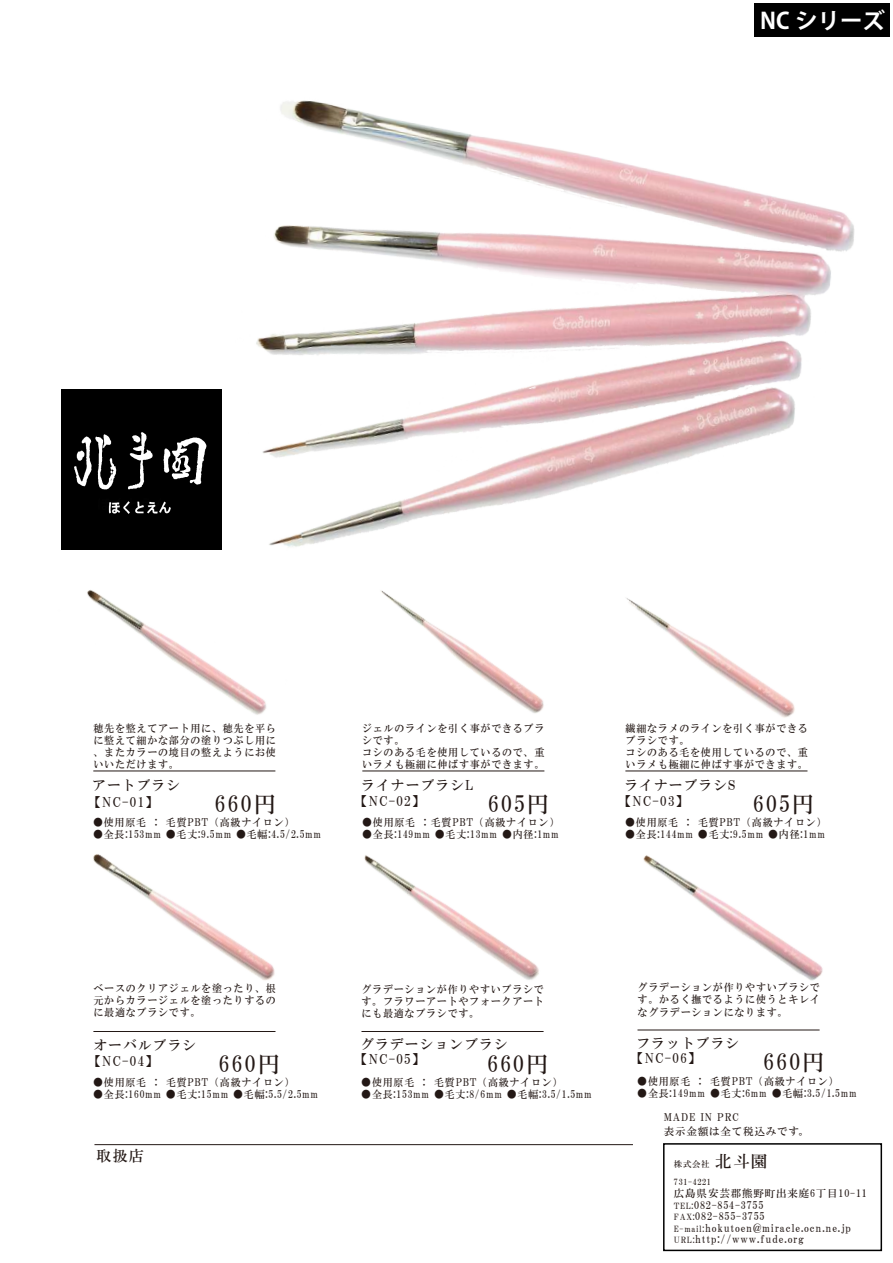
<style>
.page{position:relative;width:893px;height:1263px;background:#fff}
.page>*{position:absolute;margin:0;border:0;box-sizing:border-box;transform-origin:0 0}
.t1{font:22.5px "HGS Mincho B";letter-spacing:.1em;color:#231815}
.t2{font:700 22.5px "Koz Go Pro";color:#fff}
.t3{font:15px "HGS Mincho B";color:#231815}
.t4{font:13.5px/15.1px "HGS Mincho B";letter-spacing:.1em;color:#231815}
.t5{font:10.5px/12.3px "HGS Mincho B";letter-spacing:.08em;color:#231815;text-align:justify;scale:.95 1}
.t6{font:10.5px "HGS Mincho B";letter-spacing:.08em;color:#231815}
.t7{font:8.4px "HGS Mincho B";letter-spacing:.08em;color:#231815}
.s1{font-size:16.5px}
.s2{font-size:8.4px}
</style>
<div class="page">
<img style="left:116px;top:100px;width:738px;height:446px">
<hr style="left:625px;top:771px;width:182px;height:1px;background:#231815">
<hr style="left:362px;top:771px;width:182px;height:1px;background:#231815">
<img style="left:344px;top:523px;width:231px;height:248px">
<img style="left:601px;top:536px;width:211px;height:235px">
<img style="left:93px;top:854px;width:183px;height:178px">
<img style="left:361px;top:855px;width:183px;height:177px">
<img style="left:637px;top:855px;width:186px;height:176px">
<img style="left:61px;top:516px;width:239px;height:256px">
<img style="left:61px;top:390px;width:160px;height:159px">
<div style="left:663px;top:1143px;width:219px;height:108px;border:2px solid #000"></div>
<div style="left:754px;top:3px;width:136px;height:33px;background:#000"></div>
<hr style="left:94px;top:1144px;width:539px;height:1px;background:#231815">
<h1 class="t2" style="left:760px;top:6px;width:127px">NC シリーズ</h1>
<p class="t5" style="left:94px;top:722px;width:193px">穂先を整えてアート用に、穂先を平らに整えて細かな部分の塗りつぶし用に、またカラーの境目の整えようにお使いいただけます。</p>
<p class="t5" style="left:362px;top:722px;width:193px;text-align:left">ジェルのラインを引く事ができるブラシです。<br>コシのある毛を使用しているので、重いラメも極細に伸ばす事ができます。</p>
<p class="t5" style="left:626px;top:722px;width:193px;text-align:left">繊細なラメのラインを引く事ができるブラシです。<br>コシのある毛を使用しているので、重いラメも極細に伸ばす事ができます。</p>
<p class="t4" style="left:92px;top:777px;width:89px">アートブラシ</p>
<p class="t4" style="left:361px;top:777px;width:113px">ライナーブラシL</p>
<p class="t4" style="left:624px;top:777px;width:113px">ライナーブラシS</p>
<h1 class="t1" style="left:463px;top:792px;width:88px">　605円</h1>
<h1 class="t1" style="left:190px;top:792px;width:112px">　660円　</h1>
<p class="t4" style="left:87px;top:795px;width:73px">【NC-01】</p>
<p class="t4" style="left:354px;top:793px;width:73px">【NC-02】</p>
<p class="t4" style="left:618px;top:793px;width:73px">【NC-03】</p>
<h1 class="t1" style="left:728px;top:792px;width:88px">　605円</h1>
<p class="t5" style="left:93px;top:816px;width:213px">●使用原毛 ： 毛質PBT（高級ナイロン）</p>
<p class="t5" style="left:93px;top:828px;width:241px">●全長:153mm ●毛丈:9.5mm ●毛幅:4.5/2.5mm</p>
<p class="t5" style="left:362px;top:816px;width:209px">●使用原毛 ：毛質PBT（高級ナイロン）</p>
<p class="t5" style="left:362px;top:828px;width:209px">●全長:149mm ●毛丈:13mm ●内径:1mm</p>
<p class="t5" style="left:625px;top:816px;width:213px">●使用原毛 ： 毛質PBT（高級ナイロン）</p>
<p class="t5" style="left:625px;top:828px;width:212px">●全長:144mm ●毛丈:9.5mm ●内径:1mm</p>
<p class="t5" style="left:94px;top:982px;width:193px">ベースのクリアジェルを塗ったり、根元からカラージェルを塗ったりするのに最適なブラシです。</p>
<p class="t5" style="left:362px;top:983px;width:193px">グラデーションが作りやすいブラシです。フラワーアートやフォークアートにも最適なブラシです。</p>
<p class="t5" style="left:638px;top:981px;width:193px">グラデーションが作りやすいブラシです。かるく撫でるように使うとキレイなグラデーションになります。</p>
<p class="t4" style="left:360px;top:1037px;width:149px">グラデーションブラシ</p>
<p class="t4" style="left:93px;top:1038px;width:104px">オーバルブラシ</p>
<p class="t4" style="left:87px;top:1053px;width:73px">【NC-04】</p>
<p class="t4" style="left:354px;top:1052px;width:73px">【NC-05】</p>
<h1 class="t1" style="left:463px;top:1052px;width:88px">　660円</h1>
<h1 class="t1" style="left:194px;top:1052px;width:88px">　660円</h1>
<p class="t5" style="left:93px;top:1076px;width:213px">●使用原毛 ： 毛質PBT（高級ナイロン）</p>
<p class="t5" style="left:93px;top:1088px;width:238px">●全長:160mm ●毛丈:15mm ●毛幅:5.5/2.5mm</p>
<p class="t5" style="left:361px;top:1076px;width:213px">●使用原毛 ： 毛質PBT（高級ナイロン）</p>
<p class="t5" style="left:361px;top:1088px;width:244px">●全長:153mm ●毛丈:8/6mm ●毛幅:3.5/1.5mm</p>
<p class="t4" style="left:630px;top:1035px;width:111px;text-indent:6px">フラットブラシ【NC-06】</p>
<h1 class="t1" style="left:739px;top:1050px;width:88px">　660円</h1>
<p class="t5" style="left:637px;top:1075px;width:213px">●使用原毛 ： 毛質PBT（高級ナイロン）</p>
<p class="t5" style="left:637px;top:1087px;width:232px">●全長:149mm ●毛丈:6mm ●毛幅:3.5/1.5mm</p>
<p class="t6" style="left:664px;top:1112px;width:76px">MADE IN PRC</p>
<p class="t6" style="left:664px;top:1126px;width:147px">表示金額は全て税込みです。</p>
<h2 class="t3" style="left:96px;top:1148px;width:49px">取扱店</h2>
<p class="t7" style="left:674px;top:1160px;width:95px">株式会社 <span class="s1">北斗園</span></p>
<p class="t7" style="left:674px;top:1177px;width:38px">731-4221</p>
<p class="t6" style="left:674px;top:1188px;width:194px">広島県安芸郡熊野町出来庭6丁目10-11</p>
<p class="t6" style="left:674px;top:1200px;width:91px"><span class="s2">TEL:</span>082-854-3755</p>
<p class="t6" style="left:674px;top:1211px;width:92px"><span class="s2">FAX:</span>082-855-3755</p>
<p class="t6" style="left:674px;top:1223px;width:178px"><span class="s2">E-mail:</span>hokutoen@miracle.ocn.ne.jp</p>
<p class="t6" style="left:674px;top:1234px;width:132px"><span class="s2">URL:</span>http://www.fude.org</p>
</div>
